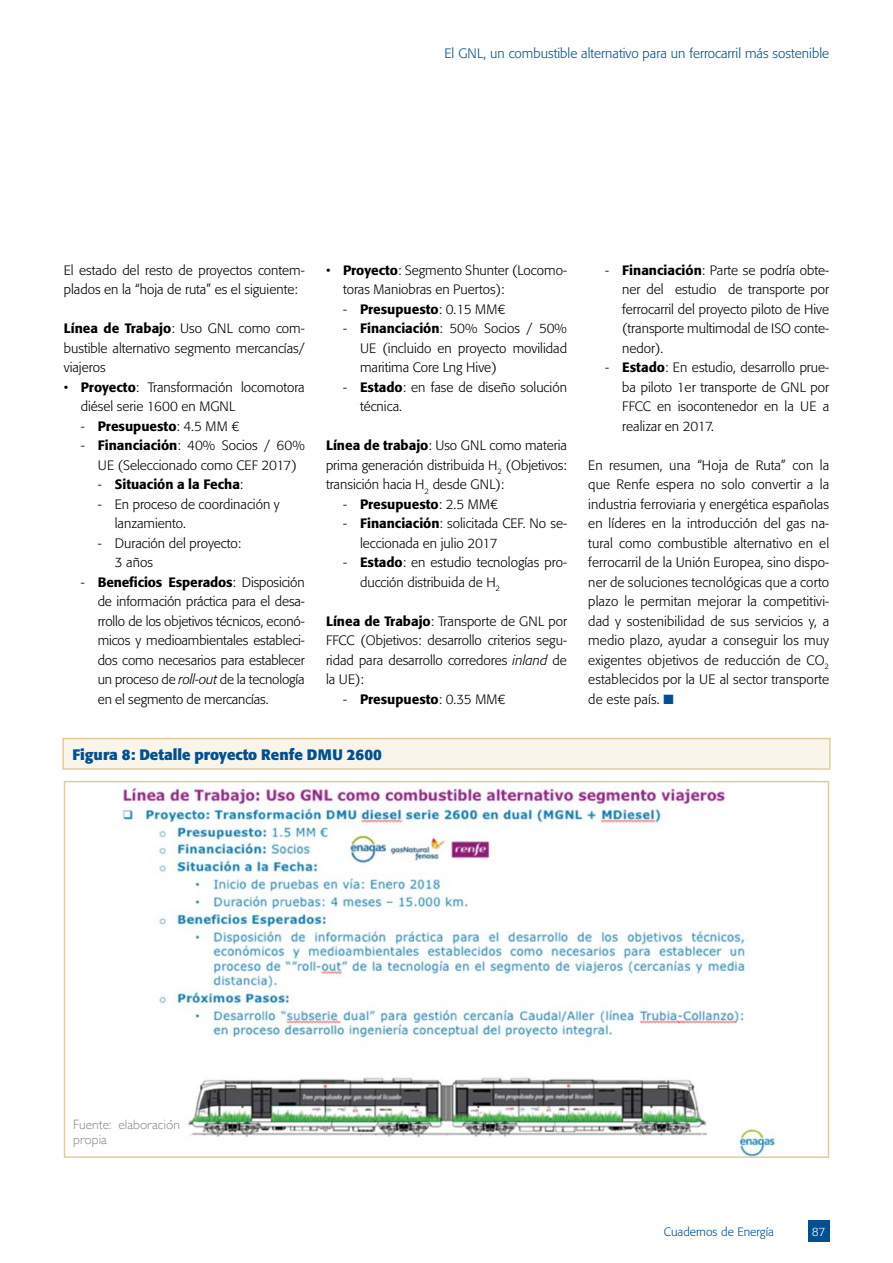
<style>
.page{position:relative;width:893px;height:1263px;background:#fff}
.page>*{position:absolute;margin:0;border:0;box-sizing:border-box;transform-origin:0 0}
.t1{font:700 15px "Formata";color:#005092}
.t2{font:300 13.5px/19.5px "Formata";color:#000}
.t3{font:500 13.5px "Formata";color:#000}
.t4{font:300 13.5px "Formata";color:#005092}
.t5{font:300 13.5px/15px "Gill Sans";color:#878787}
.t6{font:300 12px "Formata";color:#005092}
.t7{font:300 12px "Formata";color:#fff}
.s1{font-weight:500}
.s2{font-weight:300}
.s3{font-style:italic}
.s4{color:#005092}
</style>
<div class="page">
<div style="left:808px;top:1220px;width:21px;height:22px;background:#005092"></div>
<img style="left:122px;top:785px;width:655px;height:370px">
<div style="left:64px;top:781px;width:765px;height:377px;border:2px solid #e0cf9c"></div>
<div style="left:63px;top:738px;width:767px;height:31px;background:#f9f5eb"></div>
<div style="left:62px;top:738px;width:769px;height:32px;border:2px solid #e0cf9c"></div>
<p class="t4" style="left:445px;top:46px;width:386px">El GNL, un combustible alternativo para un ferrocarril más sostenible</p>
<p class="t2" style="left:64px;top:260px;width:242px">El estado del resto de proyectos contem&shy;plados en la “hoja de ruta” es el siguiente:</p>
<p class="t2" style="left:64px;top:319px;width:242px;text-align:justify"><span class="s1">Línea de Trabajo</span>: Uso GNL como com&shy;bustible alternativo segmento mercancías/ viajeros</p>
<p class="t2" style="left:81px;top:377px;width:225px;text-indent:-17px">• <span class="s1">Proyecto</span>: Transformación locomotora diésel serie 1600 en MGNL</p>
<p class="t3" style="left:81px;top:418px;width:160px"><span class="s2">-</span> Presupuesto<span class="s2">: 4.5 MM €</span></p>
<p class="t2" style="left:98px;top:436px;width:208px;text-indent:-17px">- <span class="s1">Financiación</span>: 40% Socios / 60%<br>UE (Seleccionado como CEF 2017)</p>
<p class="t3" style="left:98px;top:476px;width:147px"><span class="s2">-</span> Situación a la Fecha<span class="s2">:</span></p>
<p class="t2" style="left:115px;top:494px;width:167px;text-indent:-17px">- En proceso de coordinación y lanzamiento.</p>
<p class="t2" style="left:115px;top:533px;width:128px;text-indent:-17px">- Duración del proyecto:<br>3 años</p>
<p class="t2" style="left:98px;top:572px;width:208px;text-align:justify;text-indent:-17px">- <span class="s1">Beneficios Esperados</span>: Disposición de información práctica para el desa&shy;rrollo de los objetivos técnicos, econó&shy;micos y medioambientales estableci&shy;dos como necesarios para establecer un proceso de <span class="s3">roll-out</span> de la tecnología en el segmento de mercancías.</p>
<p class="t2" style="left:343px;top:260px;width:225px;text-indent:-17px">• <span class="s1">Proyecto</span>: Segmento Shunter (Locomo&shy;toras Maniobras en Puertos):</p>
<p class="t3" style="left:343px;top:301px;width:164px"><span class="s2">-</span> Presupuesto<span class="s2">: 0.15 MM€</span></p>
<p class="t2" style="left:360px;top:319px;width:208px;text-align:justify;text-indent:-17px">- <span class="s1">Financiación</span>: 50% Socios / 50% UE (incluido en proyecto movilidad maritima Core Lng Hive)</p>
<p class="t2" style="left:360px;top:377px;width:208px;text-indent:-17px">- <span class="s1">Estado</span>: en fase de diseño solución técnica.</p>
<p class="t2" style="left:326px;top:436px;width:242px;text-align:justify"><span class="s1">Línea de trabajo</span>: Uso GNL como materia prima generación distribuida H<sub>2</sub> (Objetivos: transición hacia H<sub>2</sub> desde GNL):</p>
<p class="t3" style="left:343px;top:496px;width:156px"><span class="s2">-</span> Presupuesto<span class="s2">: 2.5 MM€</span></p>
<p class="t2" style="left:360px;top:514px;width:208px;text-indent:-17px">- <span class="s1">Financiación</span>: solicitada CEF. No se&shy;leccionada en julio 2017</p>
<p class="t2" style="left:360px;top:553px;width:208px;text-indent:-17px">- <span class="s1">Estado</span>: en estudio tecnologías pro&shy;ducción distribuida de H<sub>2</sub></p>
<p class="t2" style="left:326px;top:611px;width:242px;text-align:justify"><span class="s1">Línea de Trabajo</span>: Transporte de GNL por FFCC (Objetivos: desarrollo criterios segu&shy;ridad para desarrollo corredores <span class="s3">inland</span> de la UE):</p>
<p class="t3" style="left:343px;top:691px;width:164px"><span class="s2">-</span> Presupuesto<span class="s2">: 0.35 MM€</span></p>
<p class="t2" style="left:622px;top:260px;width:208px;text-align:justify;text-indent:-17px">- <span class="s1">Financiación</span>: Parte se podría obte&shy;ner del estudio de transporte por ferrocarril del proyecto piloto de Hive (transporte multimodal de ISO conte&shy;nedor).</p>
<p class="t2" style="left:622px;top:358px;width:208px;text-align:justify;text-indent:-17px">- <span class="s1">Estado</span>: En estudio, desarrollo prue&shy;ba piloto 1er transporte de GNL por FFCC en isocontenedor en la UE a realizar en 2017.</p>
<p class="t2" style="left:588px;top:455px;width:242px;text-align:justify">En resumen, una “Hoja de Ruta” con la que Renfe espera no solo convertir a la industria ferroviaria y energética españolas en líderes en la introducción del gas na&shy;tural como combustible alternativo en el ferrocarril de la Unión Europea, sino dispo&shy;ner de soluciones tecnológicas que a corto plazo le permitan mejorar la competitivi&shy;dad y sostenibilidad de sus servicios y, a medio plazo, ayudar a conseguir los muy exigentes objetivos de reducción de CO<sub>2 </sub>establecidos por la UE al sector transporte de este país. <span class="s4">■</span></p>
<p class="t1" style="left:72px;top:745px;width:311px">Figura 8: Detalle proyecto Renfe DMU 2600</p>
<p class="t5" style="left:73px;top:1116px;width:108px">Fuente: elaboración propia</p>
<p class="t6" style="left:664px;top:1224px;width:112px">Cuadernos de Energía</p>
<p class="t7" style="left:812px;top:1224px;width:15px">87</p>
</div>
